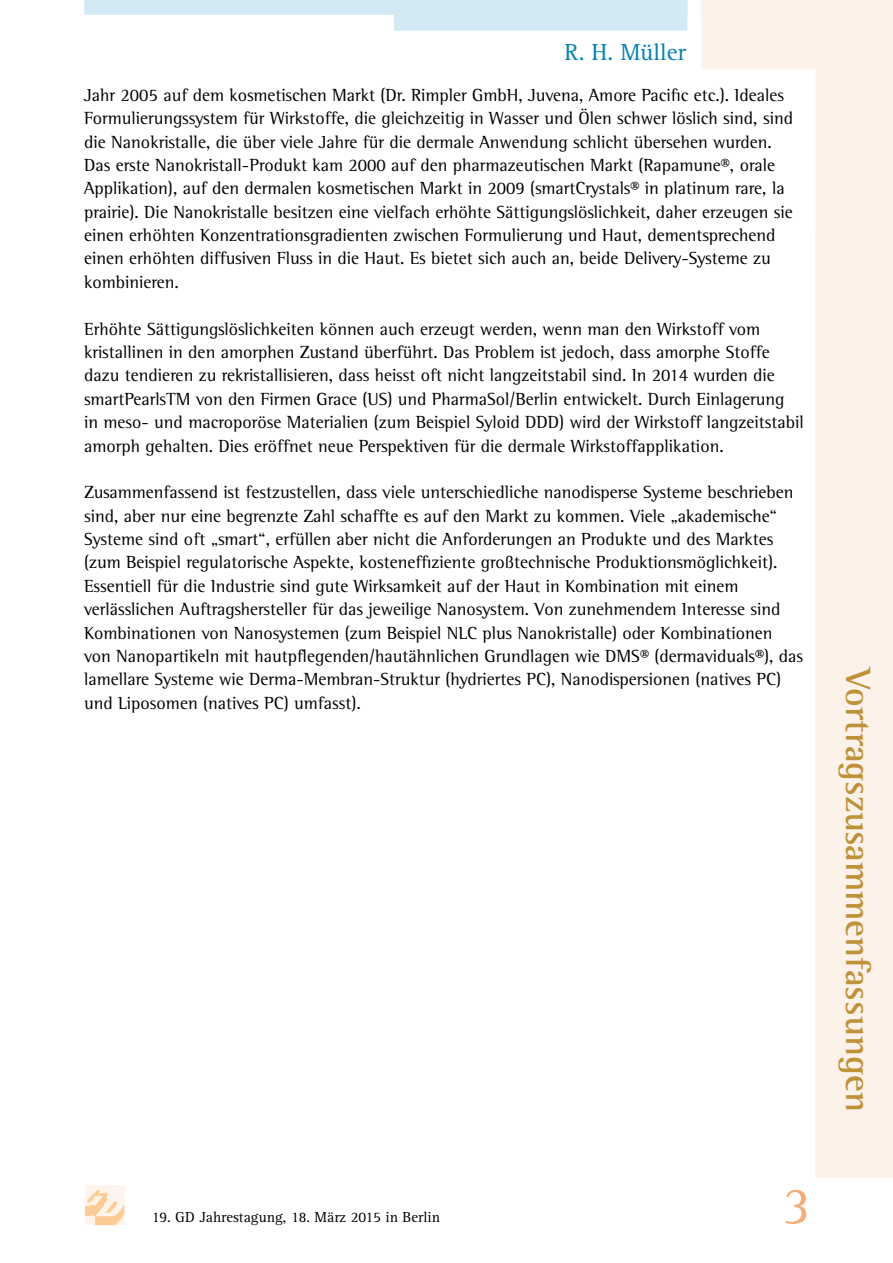
<style>
.page{position:relative;width:893px;height:1263px;background:#fff}
.page>*{position:absolute;margin:0;border:0;box-sizing:border-box;transform-origin:0 0}
.t1{font:54px "Agfa Rotis Serif";color:#f5ac75}
.t2{font:700 36px "Agfa Rotis Semi Serif";color:#bf9237}
.t3{font:24px "Agfa Rotis Serif";color:#0082b8}
.t4{font:18px/23.4px "Agfa Rotis Semi Serif";color:#000}
.t5{font:15px "Agfa Rotis Serif";color:#000}
</style>
<div class="page">
<svg style="left:701px;top:21px;width:192px;height:1157px"></svg>
<div style="left:85px;top:1186px;width:39px;height:39px;background:#fef4eb"></div>
<svg style="left:85px;top:1189px;width:39px;height:36px"></svg>
<svg style="left:84px;top:0;width:603px;height:31px"></svg>
<div style="left:701px;top:0;width:192px;height:21px;background:#fcf2ea"></div>
<h3 class="t3" style="left:564px;top:38px;width:123px">R. H. Müller</h3>
<p class="t4" style="left:84px;top:83px;width:710px">Jahr 2005 auf dem kosmetischen Markt (Dr. Rimpler GmbH, Juvena, Amore Pacific etc.). Ideales Formulierungssystem für Wirkstoffe, die gleichzeitig in Wasser und Ölen schwer löslich sind, sind die Nanokristalle, die über viele Jahre für die dermale Anwendung schlicht übersehen wurden.<br>Das erste Nanokristall-Produkt kam 2000 auf den pharmazeutischen Markt (Rapamune®, orale Applikation), auf den dermalen kosmetischen Markt in 2009 (smartCrystals® in platinum rare, la prairie). Die Nanokristalle besitzen eine vielfach erhöhte Sättigungslöslichkeit, daher erzeugen sie einen erhöhten Konzentrationsgradienten zwischen Formulierung und Haut, dementsprechend einen erhöhten diffusiven Fluss in die Haut. Es bietet sich auch an, beide Delivery-Systeme zu kombinieren.</p>
<p class="t4" style="left:84px;top:317px;width:721px">Erhöhte Sättigungslöslichkeiten können auch erzeugt werden, wenn man den Wirkstoff vom kristallinen in den amorphen Zustand überführt. Das Problem ist jedoch, dass amorphe Stoffe dazu tendieren zu rekristallisieren, dass heisst oft nicht langzeitstabil sind. In 2014 wurden die smartPearlsTM von den Firmen Grace (US) und PharmaSol/Berlin entwickelt. Durch Einlagerung<br>in meso- und macroporöse Materialien (zum Beispiel Syloid DDD) wird der Wirkstoff langzeitstabil amorph gehalten. Dies eröffnet neue Perspektiven für die dermale Wirkstoffapplikation.</p>
<p class="t4" style="left:84px;top:480px;width:720px">Zusammenfassend ist festzustellen, dass viele unterschiedliche nanodisperse Systeme beschrieben sind, aber nur eine begrenzte Zahl schaffte es auf den Markt zu kommen. Viele „akademische“ Systeme sind oft „smart“, erfüllen aber nicht die Anforderungen an Produkte und des Marktes (zum Beispiel regulatorische Aspekte, kosteneffiziente großtechnische Produktionsmöglichkeit).<br>Essentiell für die Industrie sind gute Wirksamkeit auf der Haut in Kombination mit einem verlässlichen Auftragshersteller für das jeweilige Nanosystem. Von zunehmendem Interesse sind Kombinationen von Nanosystemen (zum Beispiel NLC plus Nanokristalle) oder Kombinationen von Nanopartikeln mit hautpflegenden/hautähnlichen Grundlagen wie DMS® (dermaviduals®), das lamellare Systeme wie Derma-Membran-Struktur (hydriertes PC), Nanodispersionen (natives PC) und Liposomen (natives PC) umfasst).</p>
<h2 class="t2" style="left:880px;top:668px;width:445px;rotate:90deg">Vortragszusammenfassungen</h2>
<p class="t5" style="left:152px;top:1208px;width:290px">19. GD Jahrestagung, 18. März 2015 in Berlin</p>
<h1 class="t1" style="left:783px;top:1175px;width:30px">3</h1>
</div>
